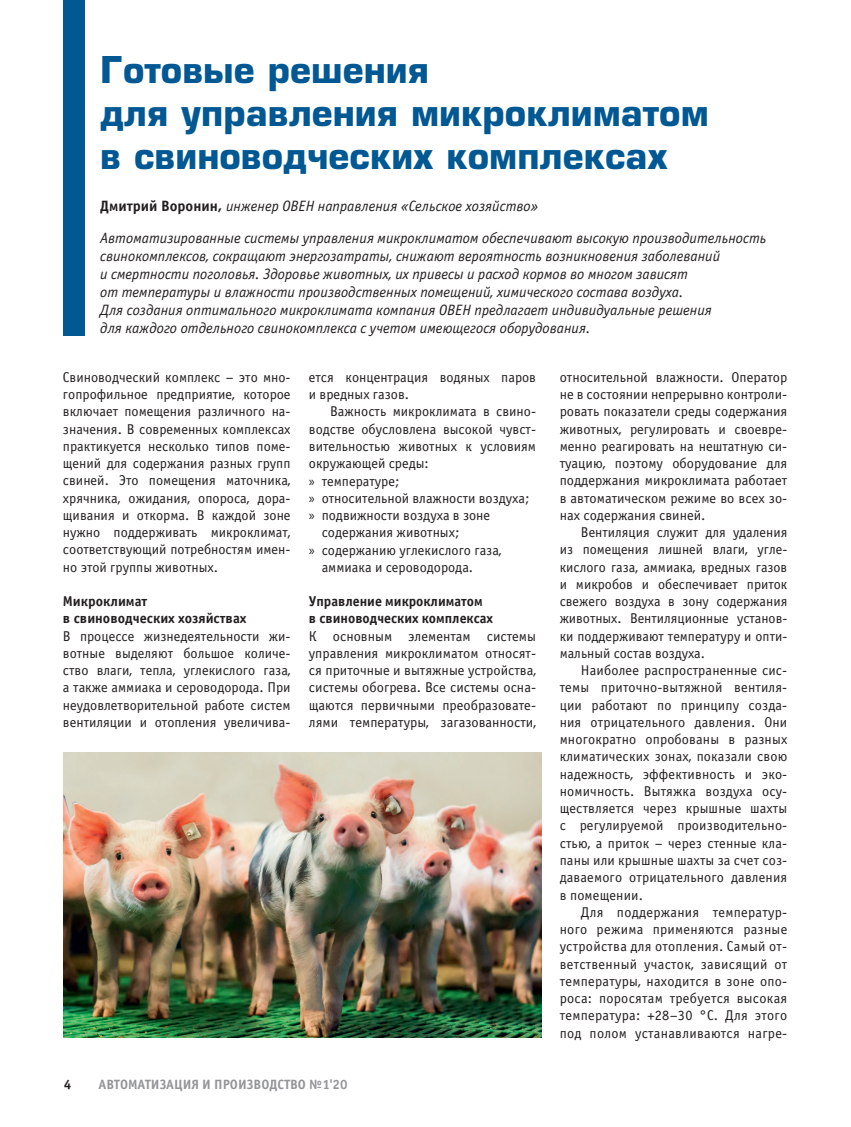
<style>
.page{position:relative;width:851px;height:1127px;background:#fff}
.page>*{position:absolute;margin:0;border:0;box-sizing:border-box;transform-origin:0 0}
.t1{font:700 36px/43.2px "Europe C";color:#015893}
.t2{font:italic 15px/18px "Officina Sans Book C";color:#231f20}
.t3{font:14.25px/17.2px "Officina Sans Book C";color:#231f20;text-align:justify}
.t4{font:14.25px/17.2px "Officina Sans Bold C";color:#231f20}
.t5{font:13.5px "Officina Sans Bold C";color:#939598}
.t6{font:13.5px "Officina Sans Bold C";color:#231f20}
.s1{font-family:"Officina Sans Bold C";font-style:normal}
.s2{font-family:"Myriad Pro"}
</style>
<div class="page">
<div style="left:64px;top:0;width:21px;height:336px;background:#015893"></div>
<img style="left:64px;top:753px;width:477px;height:284px">
<h1 class="t1" style="left:100px;top:48px;width:610px">Готовые решения<br>для управления микроклиматом в свиноводческих комплексах</h1>
<p class="t2" style="left:100px;top:197px;width:439px"><span class="s1">Дмитрий Воронин,</span> инженер ОВЕН направления «Сельское хозяйство»</p>
<p class="t2" style="left:100px;top:230px;width:667px">Автоматизированные системы управления микроклиматом обеспечивают высокую производительность свинокомплексов, сокращают энергозатраты, снижают вероятность возникновения заболеваний<br>и смертности поголовья. Здоровье животных, их привесы и расход кормов во многом зависят<br>от температуры и влажности производственных помещений, химического состава воздуха.<br>Для создания оптимального микроклимата компания ОВЕН предлагает индивидуальные решения<br>для каждого отдельного свинокомплекса с учетом имеющегося оборудования.</p>
<p class="t3" style="left:63px;top:369px;width:229px">Свиноводческий комплекс – это мно&shy;гопрофильное предприятие, которое включает помещения различного на&shy;значения. В современных комплексах практикуется несколько типов поме&shy;щений для содержания разных групп свиней. Это помещения маточника, хрячника, ожидания, опороса, дора&shy;щивания и откорма. В каждой зоне нужно поддерживать микроклимат, соответствующий потребностям имен&shy;но этой группы животных.</p>
<p class="t4" style="left:63px;top:593px;width:185px">Микроклимат<br>в свиноводческих хозяйствах</p>
<p class="t3" style="left:63px;top:627px;width:229px">В процессе жизнедеятельности жи&shy;вотные выделяют большое количе&shy;ство влаги, тепла, углекислого газа, а также аммиака и сероводорода. При неудовлетворительной работе систем вентиляции и отопления увеличива-</p>
<p class="t3" style="left:309px;top:369px;width:229px">ется концентрация водяных паров и вредных газов.</p>
<p class="t3" style="left:330px;top:403px;width:207px">Важность микроклимата в свино-</p>
<p class="t3" style="left:309px;top:421px;width:229px">водстве обусловлена высокой чувст-</p>
<p class="t3" style="left:309px;top:438px;width:229px">вительностью животных к условиям</p>
<p class="t3" style="left:309px;top:455px;width:121px">окружающей среды:</p>
<p class="t3" style="left:309px;top:472px;width:92px"><span class="s2">»</span> температуре;</p>
<p class="t3" style="left:309px;top:490px;width:222px"><span class="s2">»</span> относительной влажности воздуха;</p>
<p class="t3" style="left:309px;top:507px;width:183px"><span class="s2">»</span> подвижности воздуха в зоне</p>
<p class="t3" style="left:321px;top:524px;width:139px">содержания животных;</p>
<p class="t3" style="left:309px;top:541px;width:194px"><span class="s2">»</span> содержанию углекислого газа,</p>
<p class="t3" style="left:321px;top:559px;width:153px">аммиака и сероводорода.</p>
<p class="t4" style="left:309px;top:593px;width:186px">Управление микроклиматом в свиноводческих комплексах</p>
<p class="t3" style="left:309px;top:627px;width:229px">К основным элементам системы управления микроклиматом относят&shy;ся приточные и вытяжные устройства, системы обогрева. Все системы осна&shy;щаются первичными преобразовате&shy;лями температуры, загазованности,</p>
<p class="t6" style="left:64px;top:1077px;width:9px">4</p>
<p class="t5" style="left:99px;top:1077px;width:250px">АВТОМАТИЗАЦИЯ И ПРОИЗВОДСТВО №1'20</p>
<p class="t3" style="left:559px;top:369px;width:229px">относительной влажности. Оператор не в состоянии непрерывно контроли&shy;ровать показатели среды содержания животных, регулировать и своевре&shy;менно реагировать на нештатную си&shy;туацию, поэтому оборудование для поддержания микроклимата работает в автоматическом режиме во всех зо&shy;нах содержания свиней.</p>
<p class="t3" style="left:559px;top:524px;width:229px;text-indent:21px">Вентиляция служит для удаления из помещения лишней влаги, угле&shy;кислого газа, аммиака, вредных газов и микробов и обеспечивает приток свежего воздуха в зону содержания животных. Вентиляционные установ&shy;ки поддерживают температуру и опти&shy;мальный состав воздуха.</p>
<p class="t3" style="left:559px;top:662px;width:229px;text-indent:21px">Наиболее распространенные сис&shy;темы приточно-вытяжной вентиля&shy;ции работают по принципу созда&shy;ния отрицательного давления. Они многократно опробованы в разных климатических зонах, показали свою надежность, эффективность и эко&shy;номичность. Вытяжка воздуха осу&shy;ществляется через крышные шахты с регулируемой производительно&shy;стью, а приток – через стенные кла&shy;паны или крышные шахты за счет соз&shy;даваемого отрицательного давления в помещении.</p>
<p class="t3" style="left:559px;top:903px;width:229px;text-indent:21px">Для поддержания температур&shy;ного режима применяются разные устройства для отопления. Самый от&shy;ветственный участок, зависящий от температуры, находится в зоне опо&shy;роса: поросятам требуется высокая температура: +28–30 °С. Для этого под полом устанавливаются нагре-</p>
</div>
